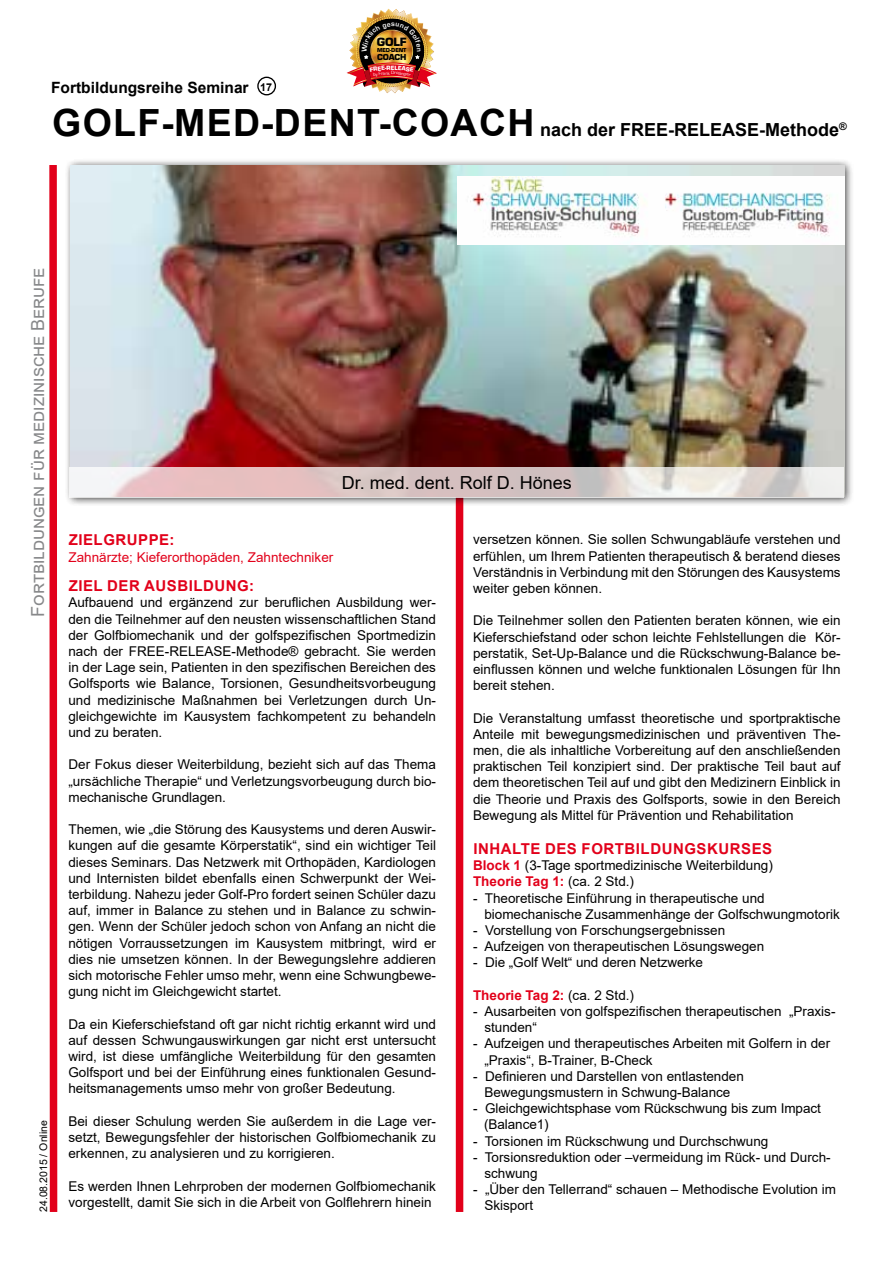
<style>
.page{position:relative;width:893px;height:1263px;background:#fff}
.page>*{position:absolute;margin:0;border:0;box-sizing:border-box;transform-origin:0 0}
.t1{font:700 18px "Arial";color:#000}
.t2{font:18px "Arial";color:#87888a}
.t3{font:18px "Arial";color:#000}
.t4{font:700 15.6px "Arial";color:#000}
.t5{font:700 15px "Arial";letter-spacing:.035em;color:#e2001a}
.t6{font:13.5px/16.2px "Arial";color:#000;text-align:justify}
.t7{font:13.5px "Arial";color:#e2001a}
.t8{font:700 13.5px "Arial";color:#e2001a}
.t9{font:12.45px "Eurostile Black DTC";color:#000}
.t10{font:700 10.8px "Arial";color:#000}
.t11{font:10.5px "Arial";color:#000}
.t12{font:9px "Eurostile Black DTC";letter-spacing:-.02em;color:#000}
.t13{font:6px "Eurostile Black DTC";letter-spacing:-.015em;color:#000}
.t14{font:4.8px "Eurostile";color:#fff}
.s1{font-size:37.5px}
.s2{font-weight:700;color:#e2001a}
.s3{font-weight:400;color:#000}
</style>
<div class="page">
<div style="left:456px;top:165px;width:7px;height:1047px;background:#e2001a"></div>
<svg style="left:49px;top:165px;width:9px;height:1047px;background:#e62a3f"></svg>
<div style="left:64px;top:158px;width:790px;height:349px;background:#000;opacity:.75"></div>
<img style="left:71px;top:165px;width:773px;height:302px">
<img style="left:458px;top:176px;width:386px;height:68px">
<svg style="left:70px;top:467px;width:774px;height:31px;background:#e0cfce"></svg>
<div style="left:257px;top:77px;width:19px;height:18px;border:1px solid #000;border-radius:50%"></div>
<img style="left:347px;top:9px;width:90px;height:84px">
<p class="t9" style="left:377px;top:35px;width:31px">GOLF</p>
<p class="t13" style="left:377px;top:47px;width:31px">MED-DENT</p>
<p class="t12" style="left:377px;top:52px;width:31px">COACH</p>
<p class="t14" style="left:391px;top:70px;width:5px">D</p>
<p class="t4" style="left:51px;top:77px;width:199px">Fortbildungsreihe Seminar</p>
<h1 class="t1" style="left:52px;top:117px;width:796px"><span class="s1">GOLF-MED-DENT-COACH</span> nach der FREE-RELEASE-Methode<sup>®</sup></h1>
<p class="t10" style="left:260px;top:79px;width:14px">17</p>
<h1 class="t2" style="left:26px;top:617px;width:350px;rotate:-90deg">Fortbildungen für medizinische Berufe</h1>
<p class="t11" style="left:36px;top:1212px;width:93px;rotate:-90deg">24.08.2015 / Online</p>
<h1 class="t3" style="left:342px;top:471px;width:232px">Dr. med. dent. Rolf D. Hönes</h1>
<p class="t5" style="left:69px;top:530px;width:107px">ZIELGRUPPE:</p>
<p class="t7" style="left:68px;top:548px;width:266px">Zahnärzte; Kieferorthopäden, Zahntechniker</p>
<p class="t5" style="left:69px;top:575px;width:187px">ZIEL DER AUSBILDUNG:</p>
<p class="t6" style="left:68px;top:594px;width:369px">Aufbauend und ergänzend zur beruflichen Ausbildung wer&shy;den die Teilnehmer auf den neusten wissenschaftlichen Stand der Golfbiomechanik und der golfspezifischen Sportmedizin nach der FREE-RELEASE-Methode® gebracht. Sie werden in der Lage sein, Patienten in den spezifischen Bereichen des Golfsports wie Balance, Torsionen, Gesundheitsvorbeugung und medizinische Maßnahmen bei Verletzungen durch Un&shy;gleichgewichte im Kausystem fachkompetent zu behandeln und zu beraten.</p>
<p class="t6" style="left:68px;top:756px;width:369px">Der Fokus dieser Weiterbildung, bezieht sich auf das Thema „ursächliche Therapie“ und Verletzungsvorbeugung durch bio&shy;mechanische Grundlagen.</p>
<p class="t6" style="left:68px;top:821px;width:369px">Themen, wie „die Störung des Kausystems und deren Auswir&shy;kungen auf die gesamte Körperstatik“, sind ein wichtiger Teil dieses Seminars. Das Netzwerk mit Orthopäden, Kardiologen und Internisten bildet ebenfalls einen Schwerpunkt der Wei&shy;terbildung. Nahezu jeder Golf-Pro fordert seinen Schüler dazu auf, immer in Balance zu stehen und in Balance zu schwin&shy;gen. Wenn der Schüler jedoch schon von Anfang an nicht die nötigen Vorraussetzungen im Kausystem mitbringt, wird er dies nie umsetzen können. In der Bewegungslehre addieren sich motorische Fehler umso mehr, wenn eine Schwungbewe&shy;gung nicht im Gleichgewicht startet.</p>
<p class="t6" style="left:68px;top:1016px;width:369px">Da ein Kieferschiefstand oft gar nicht richtig erkannt wird und auf dessen Schwungauswirkungen gar nicht erst untersucht wird, ist diese umfängliche Weiterbildung für den gesamten Golfsport und bei der Einführung eines funktionalen Gesund&shy;heitsmanagements umso mehr von großer Bedeutung.</p>
<p class="t6" style="left:68px;top:1113px;width:369px">Bei dieser Schulung werden Sie außerdem in die Lage ver&shy;setzt, Bewegungsfehler der historischen Golfbiomechanik zu erkennen, zu analysieren und zu korrigieren.</p>
<p class="t6" style="left:68px;top:1178px;width:369px">Es werden Ihnen Lehrproben der modernen Golfbiomechanik vorgestellt, damit Sie sich in die Arbeit von Golflehrern hinein</p>
<p class="t6" style="left:473px;top:531px;width:369px">versetzen können. Sie sollen Schwungabläufe verstehen und erfühlen, um Ihrem Patienten therapeutisch &amp; beratend dieses Verständnis in Verbindung mit den Störungen des Kausystems weiter geben können.</p>
<p class="t6" style="left:473px;top:612px;width:369px">Die Teilnehmer sollen den Patienten beraten können, wie ein Kieferschiefstand oder schon leichte Fehlstellungen die Kör&shy;perstatik, Set-Up-Balance und die Rückschwung-Balance be&shy;einflussen können und welche funktionalen Lösungen für Ihn bereit stehen.</p>
<p class="t6" style="left:473px;top:710px;width:369px">Die Veranstaltung umfasst theoretische und sportpraktische Anteile mit bewegungsmedizinischen und präventiven The&shy;men, die als inhaltliche Vorbereitung auf den anschließenden praktischen Teil konzipiert sind. Der praktische Teil baut auf dem theoretischen Teil auf und gibt den Medizinern Einblick in die Theorie und Praxis des Golfsports, sowie in den Bereich Bewegung als Mittel für Prävention und Rehabilitation</p>
<p class="t5" style="left:473px;top:838px;width:300px">INHALTE DES FORTBILDUNGSKURSES</p>
<p class="t6" style="left:473px;top:857px;width:301px"><span class="s2">Block 1</span> (3-Tage sportmedizinische Weiterbildung)<br><span class="s2">Theorie Tag 1:</span> (ca. 2 Std.)</p>
<p class="t6" style="left:484px;top:890px;width:357px;text-indent:-11px">- Theoretische Einführung in therapeutische und biomechanische Zusammenhänge der Golfschwungmotorik</p>
<p class="t6" style="left:473px;top:922px;width:254px">- Vorstellung von Forschungsergebnissen</p>
<p class="t6" style="left:473px;top:938px;width:293px">- Aufzeigen von therapeutischen Lösungswegen</p>
<p class="t6" style="left:473px;top:954px;width:232px">- Die „Golf Welt“ und deren Netzwerke</p>
<p class="t8" style="left:473px;top:985px;width:163px">Theorie Tag 2: <span class="s3">(ca. 2 Std.)</span></p>
<p class="t6" style="left:484px;top:1003px;width:353px;text-indent:-11px">- Ausarbeiten von golfspezifischen therapeutischen „Praxis&shy;stunden“</p>
<p class="t6" style="left:484px;top:1035px;width:347px;text-indent:-11px">- Aufzeigen und therapeutisches Arbeiten mit Golfern in der „Praxis“, B-Trainer, B-Check</p>
<p class="t6" style="left:473px;top:1068px;width:272px;text-align:center">- Definieren und Darstellen von entlastenden<br>Bewegungsmustern in Schwung-Balance</p>
<p class="t6" style="left:484px;top:1100px;width:338px;text-indent:-11px">- Gleichgewichtsphase vom Rückschwung bis zum Impact (Balance1)</p>
<p class="t6" style="left:473px;top:1133px;width:297px">- Torsionen im Rückschwung und Durchschwung</p>
<p class="t6" style="left:484px;top:1149px;width:348px;text-indent:-11px">- Torsionsreduktion oder –vermeidung im Rück- und Durch&shy;schwung</p>
<p class="t6" style="left:484px;top:1181px;width:353px;text-indent:-11px">- „Über den Tellerrand“ schauen – Methodische Evolution im<br>Skisport</p>
</div>
